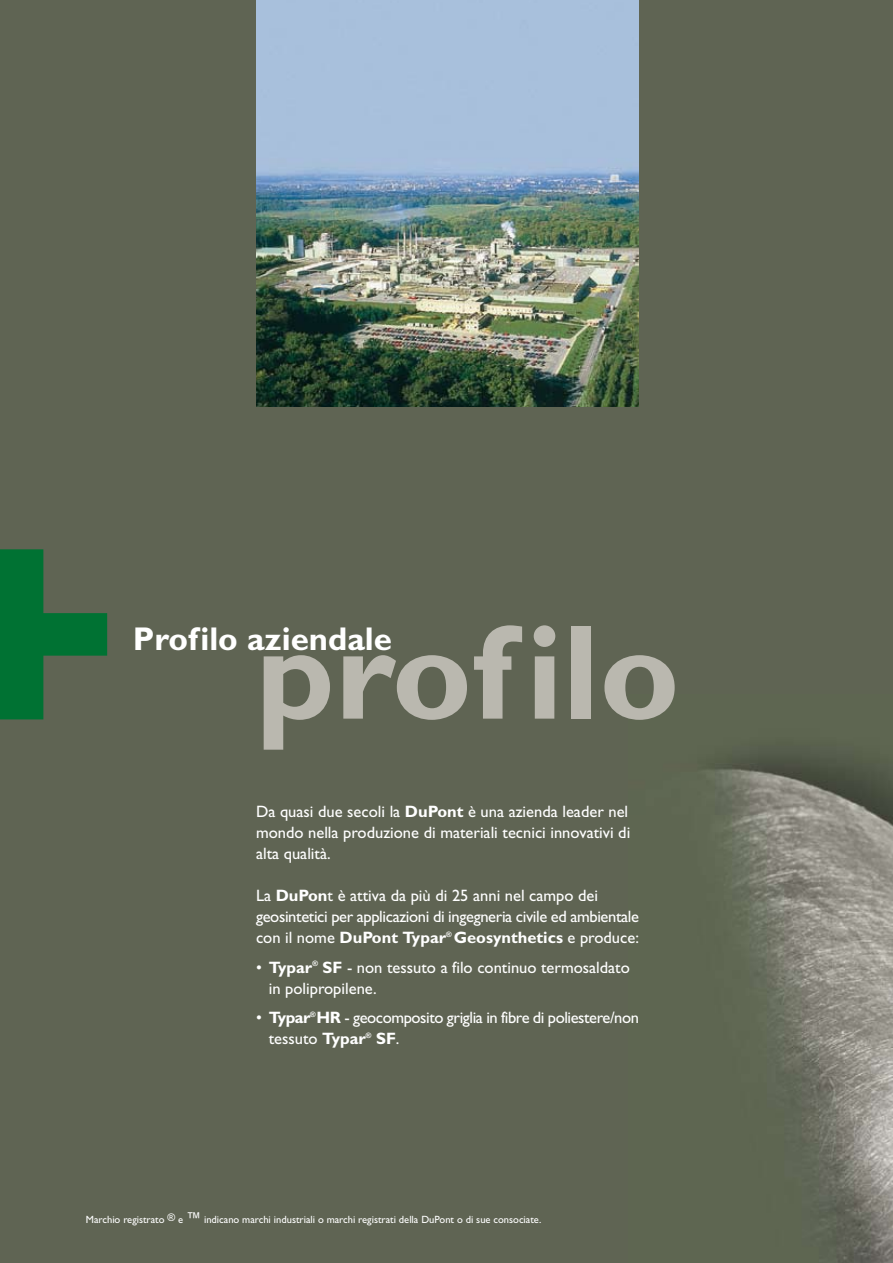
<style>
.page{position:relative;width:893px;height:1263px;background:#5f6453}
.page>*{position:absolute;margin:0;border:0;box-sizing:border-box;transform-origin:0 0}
.t1{font:700 135px "Gill Sans";color:#bab8af}
.t2{font:700 33px "Gill Sans";color:#fff}
.t3{font:16.5px/21px "Gill Sans";color:#fff}
.t4{font:16.5px/21px "Gill Sans";letter-spacing:-.02em;color:#fff}
.t5{font:16.5px/21px "Gill Sans";letter-spacing:-.025em;color:#fff}
.t6{font:10.5px "Gill Sans";color:#fff}
.s1{font-weight:700}
.s2{font-size:15px}
</style>
<div class="page">
<img style="left:705px;top:753px;width:188px;height:510px">
<img style="left:256px;top:0;width:383px;height:407px">
<svg style="left:0;top:549px;width:107px;height:170px"></svg>
<h1 class="t1" style="left:256px;top:593px;width:425px">profilo</h1>
<h2 class="t2" style="left:133px;top:620px;width:261px">Profilo aziendale</h2>
<p class="t3" style="left:256px;top:801px;width:376px">Da quasi due secoli la <span class="s1">DuPont</span> è una azienda leader nel mondo nella produzione di materiali tecnici innovativi di alta qualità.</p>
<p class="t4" style="left:256px;top:885px;width:385px">La <span class="s1">DuPon</span>t è attiva da più di 25 anni nel campo dei geosintetici per applicazioni di ingegneria civile ed ambientale con il nome <span class="s1">DuPont Typar</span><sup>®</sup> <span class="s1">Geosynthetics</span> e produce:</p>
<p class="t3" style="left:269px;top:957px;width:363px;text-indent:-13px">• <span class="s1">Typar</span><sup>®</sup> <span class="s1">SF</span> - non tessuto a filo continuo termosaldato in polipropilene.</p>
<p class="t5" style="left:269px;top:1007px;width:372px;text-indent:-13px">• <span class="s1">Typar</span><sup>®</sup><span class="s1">HR</span> - geocomposito griglia in fibre di poliestere/non tessuto <span class="s1">Typar</span><sup>®</sup> <span class="s1">SF</span>.</p>
<p class="t6" style="left:86px;top:1214px;width:457px">Marchio registrato ® e <span class="s2">™</span> indicano marchi industriali o marchi registrati della DuPont o di sue consociate.</p>
</div>
